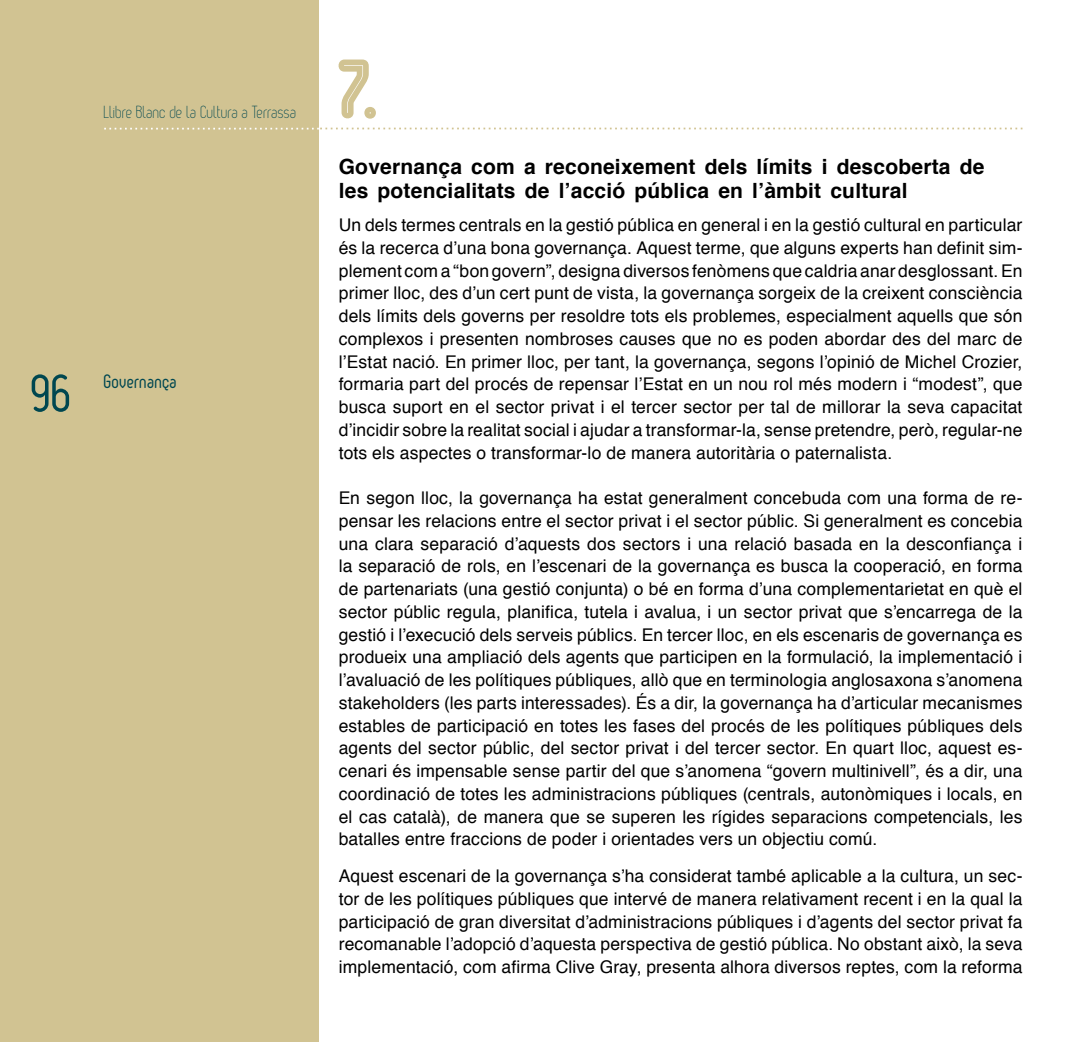
<style>
.page{position:relative;width:1092px;height:1042px;background:#fff}
.page>*{position:absolute;margin:0;border:0;box-sizing:border-box;transform-origin:0 0}
.t1{font:84px "Oval Double";color:#d1c392}
.t2{font:52.5px "Oval";color:#004750}
.t3{font:700 21px/24.5px "Helvetica";letter-spacing:.01em;color:#000}
.t4{font:19.25px "Oval";letter-spacing:.02em;color:#004750}
.t5{font:17.5px/22.8px "Helvetica";letter-spacing:.01em;color:#000;text-align:justify}
.t6{font:300 17.5px "Oval";letter-spacing:.015em;color:#004750}
</style>
<div class="page">
<div style="left:0;top:0;width:319px;height:1042px;background:#d1c392"></div>
<svg style="left:104px;top:128px;width:918px;height:1px"></svg>
<p class="t6" style="left:104px;top:103px;width:194px">Llibre Blanc de la Cultura a Terrassa</p>
<h2 class="t2" style="left:32px;top:364px;width:42px">96</h2>
<p class="t4" style="left:104px;top:370px;width:75px">Governança</p>
<h1 class="t1" style="left:339px;top:45px;width:43px">7.</h1>
<p class="t3" style="left:339px;top:154px;width:647px">Governança com a reconeixement dels límits i descoberta de les potencialitats de l’acció pública en l’àmbit cultural</p>
<p class="t5" style="left:339px;top:214px;width:685px">Un dels termes centrals en la gestió pública en general i en la gestió cultural en particular és la recerca d’una bona governança. Aquest terme, que alguns experts han definit sim· plement com a “bon govern”, designa diversos fenòmens que caldria anar desglossant. En primer lloc, des d’un cert punt de vista, la governança sorgeix de la creixent consciència dels límits dels governs per resoldre tots els problemes, especialment aquells que són complexos i presenten nombroses causes que no es poden abordar des del marc de l’Estat nació. En primer lloc, per tant, la governança, segons l’opinió de Michel Crozier, formaria part del procés de repensar l’Estat en un nou rol més modern i “modest”, que busca suport en el sector privat i el tercer sector per tal de millorar la seva capacitat d’incidir sobre la realitat social i ajudar a transformar-la, sense pretendre, però, regular-ne tots els aspectes o transformar-lo de manera autoritària o paternalista.</p>
<p class="t5" style="left:339px;top:487px;width:685px">En segon lloc, la governança ha estat generalment concebuda com una forma de re· pensar les relacions entre el sector privat i el sector públic. Si generalment es concebia una clara separació d’aquests dos sectors i una relació basada en la desconfiança i la separació de rols, en l’escenari de la governança es busca la cooperació, en forma de partenariats (una gestió conjunta) o bé en forma d’una complementarietat en què el sector públic regula, planifica, tutela i avalua, i un sector privat que s’encarrega de la gestió i l’execució dels serveis públics. En tercer lloc, en els escenaris de governança es produeix una ampliació dels agents que participen en la formulació, la implementació i l’avaluació de les polítiques públiques, allò que en terminologia anglosaxona s’anomena stakeholders (les parts interessades). És a dir, la governança ha d’articular mecanismes estables de participació en totes les fases del procés de les polítiques públiques dels agents del sector públic, del sector privat i del tercer sector. En quart lloc, aquest es· cenari és impensable sense partir del que s’anomena “govern multinivell”, és a dir, una coordinació de totes les administracions públiques (centrals, autonòmiques i locals, en el cas català), de manera que se superen les rígides separacions competencials, les batalles entre fraccions de poder i orientades vers un objectiu comú.</p>
<p class="t5" style="left:339px;top:865px;width:685px">Aquest escenari de la governança s’ha considerat també aplicable a la cultura, un sec· tor de les polítiques públiques que intervé de manera relativament recent i en la qual la participació de gran diversitat d’administracions públiques i d’agents del sector privat fa recomanable l’adopció d’aquesta perspectiva de gestió pública. No obstant això, la seva implementació, com afirma Clive Gray, presenta alhora diversos reptes, com la reforma</p>
</div>
